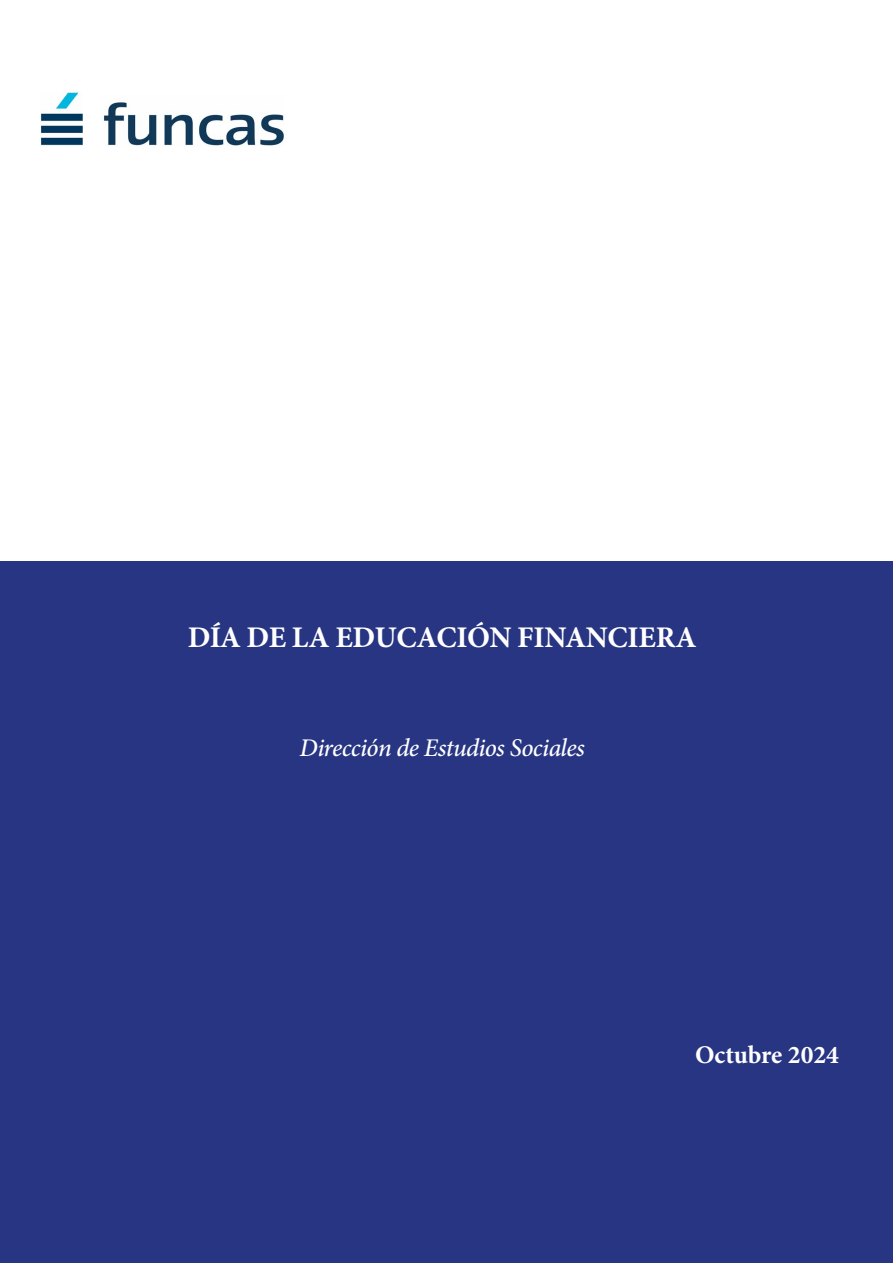
<style>
.page{position:relative;width:893px;height:1263px;background:#fff}
.page>*{position:absolute;margin:0;border:0;box-sizing:border-box;transform-origin:0 0}
.t1{font:700 30px "Minion Pro";letter-spacing:-.01em;color:#fff}
.t2{font:italic 500 25.5px "Minion Pro";letter-spacing:-.025em;color:#fff}
.t3{font:700 25.5px "Minion Pro";color:#fff}
</style>
<div class="page">
<div style="left:0;top:561px;width:893px;height:702px;background:#283583"></div>
<img style="left:40px;top:92px;width:43px;height:54px">
<img style="left:103px;top:102px;width:181px;height:44px">
<p class="t1" style="left:188px;top:616px;width:510px">DÍA DE LA EDUCACIÓN FINANCIERA</p>
<p class="t2" style="left:300px;top:730px;width:287px">Dirección de Estudios Sociales</p>
<p class="t3" style="left:695px;top:1037px;width:145px">Octubre 2024</p>
</div>
